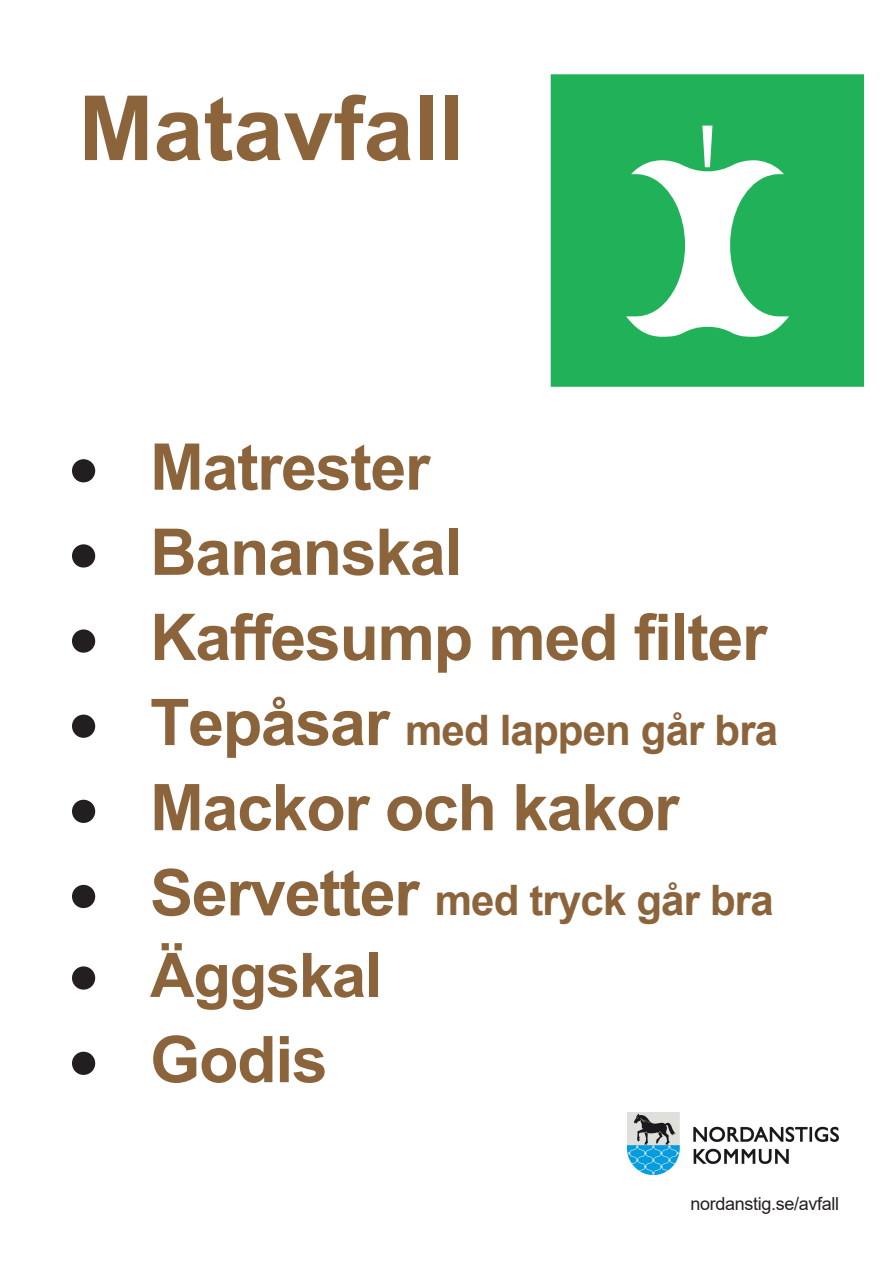
<style>
.page{position:relative;width:893px;height:1263px;background:#fff}
.page>*{position:absolute;margin:0;border:0;box-sizing:border-box;transform-origin:0 0}
.t1{font:700 90px "Arial";color:#8c643c}
.t2{font:700 64.5px "Arial";letter-spacing:-.02em;color:#8c643c}
.t3{font:700 61.5px "Arial";letter-spacing:-.02em;color:#8c643c}
.t4{font:700 42px "Arial";letter-spacing:-.02em;color:#8c643c}
.t5{font:18px "Arial";letter-spacing:-.02em;color:#231f20}
.s1{color:#231f20}
.s2{font-size:64.5px}
</style>
<div class="page">
<img style="left:627px;top:1113px;width:212px;height:61px">
<div style="left:551px;top:74px;width:313px;height:313px;background:#21b259"></div>
<svg style="left:626px;top:126px;width:163px;height:211px"></svg>
<p class="t1" style="left:79px;top:65px;width:387px">Matavfall</p>
<p class="t2" style="left:69px;top:422px;width:363px"><span class="s1">•</span> Matrester</p>
<p class="t2" style="left:69px;top:507px;width:395px"><span class="s1">•</span> Bananskal</p>
<p class="t2" style="left:69px;top:592px;width:700px"><span class="s1">•</span> Kaffesump med filter</p>
<p class="t4" style="left:69px;top:701px;width:711px"><span class="s1">•</span> <span class="s2">Tepåsar</span> med lappen går bra</p>
<p class="t2" style="left:69px;top:762px;width:612px"><span class="s1">•</span> Mackor och kakor</p>
<p class="t4" style="left:69px;top:871px;width:707px"><span class="s1">•</span> <span class="s2">Servetter</span> med tryck går bra</p>
<p class="t3" style="left:69px;top:932px;width:315px"><span class="s1">•</span> Äggskal</p>
<p class="t2" style="left:69px;top:1014px;width:260px"><span class="s1">•</span> Godis</p>
<p class="t5" style="left:690px;top:1192px;width:150px">nordanstig.se/avfall</p>
</div>
